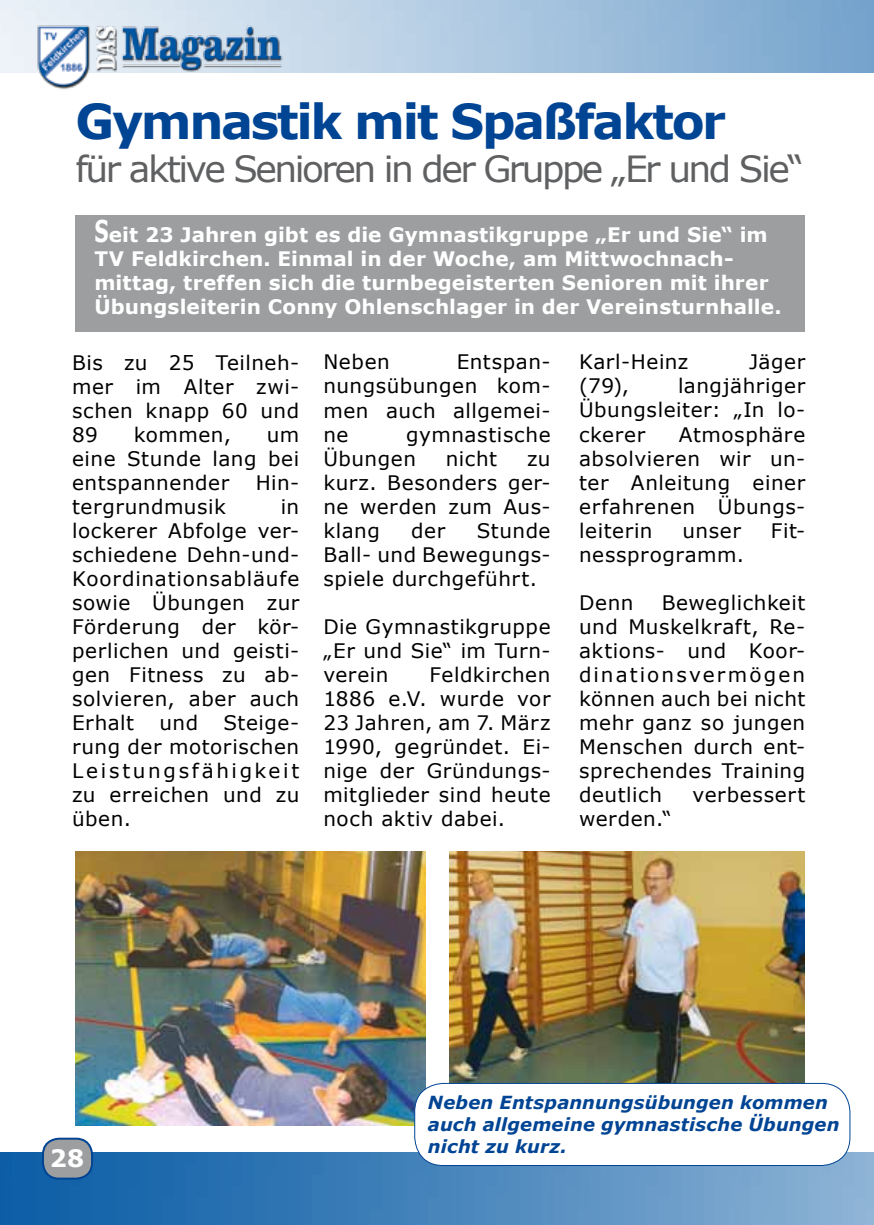
<style>
.page{position:relative;width:874px;height:1225px;background:#fff}
.page>*{position:absolute;margin:0;border:0;box-sizing:border-box;transform-origin:0 0}
.t1{font:700 48px "Verdana";letter-spacing:-.05em;color:#004494}
.t2{font:36px "Verdana";letter-spacing:-.07em;color:#5f6062}
.t3{font:700 24px "Verdana";color:#fff}
.t4{font:20px/24px "Verdana";letter-spacing:.03em;color:#000;text-align:justify}
.t5{font:700 20px/24px "Verdana";letter-spacing:.005em;color:#fff}
.t6{font:italic 700 18px/22px "Verdana";letter-spacing:.005em;color:#004494}
.s1{font-size:30px}
</style>
<div class="page">
<img style="left:0;top:0;width:301px;height:90px">
<img style="left:0;top:1153px;width:873px;height:72px">
<div style="left:43px;top:1138px;width:49px;height:40px;background:#9c9e9f;border-radius:16px"></div>
<div style="left:42px;top:1137px;width:51px;height:42px;border:2px solid #004494;border-radius:16px"></div>
<div style="left:75px;top:215px;width:729px;height:116px;background:#9c9e9f"></div>
<img style="left:75px;top:852px;width:350px;height:273px">
<img style="left:449px;top:852px;width:354px;height:231px">
<div style="left:414px;top:1083px;width:435px;height:82px;background:#fff;border-radius:28px"></div>
<div style="left:414px;top:1083px;width:436px;height:83px;border:1px solid #004494;border-radius:28px"></div>
<h1 class="t1" style="left:75px;top:90px;width:651px">Gymnastik mit Spaßfaktor</h1>
<h2 class="t2" style="left:75px;top:144px;width:729px">für aktive Senioren in der Gruppe „Er und Sie“</h2>
<p class="t5" style="left:94px;top:222px;width:688px"><span class="s1">S</span>eit 23 Jahren gibt es die Gymnastikgruppe „Er und Sie“ im TV Feldkirchen. Einmal in der Woche, am Mittwochnach&shy;mittag, treffen sich die turnbegeisterten Senioren mit ihrer Übungsleiterin Conny Ohlenschlager in der Vereinsturnhalle.</p>
<p class="t4" style="left:72px;top:350px;width:229px">Bis zu 25 Teilneh&shy;mer im Alter zwi&shy;schen knapp 60 und 89</p>
<p class="t4" style="left:578px;top:350px;width:111px">Karl-Heinz</p>
<p class="t4" style="left:748px;top:350px;width:58px">Jäger</p>
<p class="t4" style="left:578px;top:374px;width:52px">(79),</p>
<p class="t4" style="left:323px;top:350px;width:68px">Neben</p>
<p class="t4" style="left:323px;top:350px;width:229px;text-indent:133px">Entspan&shy;nungsübungen kom&shy;men auch allgemei&shy;ne</p>
<p class="t4" style="left:578px;top:374px;width:227px;text-indent:99px">langjähriger Übungsleiter: „In lo&shy;ckerer</p>
<p class="t4" style="left:578px;top:422px;width:228px;text-indent:100px">Atmosphäre absolvieren wir un&shy;ter Anleitung einer erfahrenen Übungs&shy;leiterin</p>
<p class="t4" style="left:323px;top:422px;width:229px;text-indent:83px">gymnastische<br>Übungen</p>
<p class="t4" style="left:134px;top:422px;width:99px">kommen,</p>
<p class="t4" style="left:72px;top:422px;width:229px;text-indent:194px">um eine Stunde lang bei entspannender</p>
<p class="t4" style="left:445px;top:446px;width:53px">nicht</p>
<p class="t4" style="left:323px;top:446px;width:229px;text-indent:203px">zu kurz. Besonders ger&shy;ne werden zum Aus&shy;klang</p>
<p class="t4" style="left:255px;top:470px;width:45px">Hin-</p>
<p class="t4" style="left:72px;top:494px;width:155px">tergrundmusik</p>
<p class="t4" style="left:72px;top:494px;width:229px;text-indent:208px">in lockerer Abfolge ver&shy;schiedene Dehn-und-Koordinationsabläufe sowie Übungen zur Förderung der kör&shy;perlichen und geisti&shy;gen Fitness zu ab&shy;solvieren, aber auch Erhalt</p>
<p class="t4" style="left:323px;top:518px;width:229px;text-indent:153px">Stunde Ball- und Bewegungs&shy;spiele durchgeführt.</p>
<p class="t4" style="left:323px;top:614px;width:229px">Die Gymnastikgruppe „Er und Sie“ im Turn&shy;verein</p>
<p class="t4" style="left:411px;top:518px;width:36px">der</p>
<p class="t4" style="left:682px;top:518px;width:60px">unser</p>
<p class="t4" style="left:770px;top:518px;width:36px">Fit-</p>
<p class="t4" style="left:578px;top:542px;width:166px">nessprogramm.</p>
<p class="t4" style="left:578px;top:590px;width:56px">Denn</p>
<p class="t4" style="left:578px;top:590px;width:228px;text-indent:83px">Beweglichkeit und Muskelkraft, Re&shy;aktions- und Koor&shy;dinationsvermögen können auch bei nicht mehr ganz so jungen Menschen durch ent&shy;sprechendes Training deutlich</p>
<p class="t4" style="left:323px;top:662px;width:229px;text-indent:106px">Feldkirchen 1886 e.V. wurde vor 23 Jahren, am 7. März 1990, gegründet. Ei&shy;nige der Gründungs&shy;mitglieder sind heute noch aktiv dabei.</p>
<p class="t4" style="left:159px;top:710px;width:40px">und</p>
<p class="t4" style="left:72px;top:710px;width:229px;text-indent:151px">Steige&shy;rung der motorischen Leistungsfähigkeit zu erreichen und zu üben.</p>
<p class="t4" style="left:692px;top:782px;width:114px">verbessert</p>
<p class="t4" style="left:578px;top:806px;width:94px">werden.“</p>
<p class="t3" style="left:50px;top:1142px;width:36px">28</p>
<p class="t6" style="left:428px;top:1091px;width:413px">Neben Entspannungsübungen kommen auch allgemeine gymnastische Übungen nicht zu kurz.</p>
</div>
